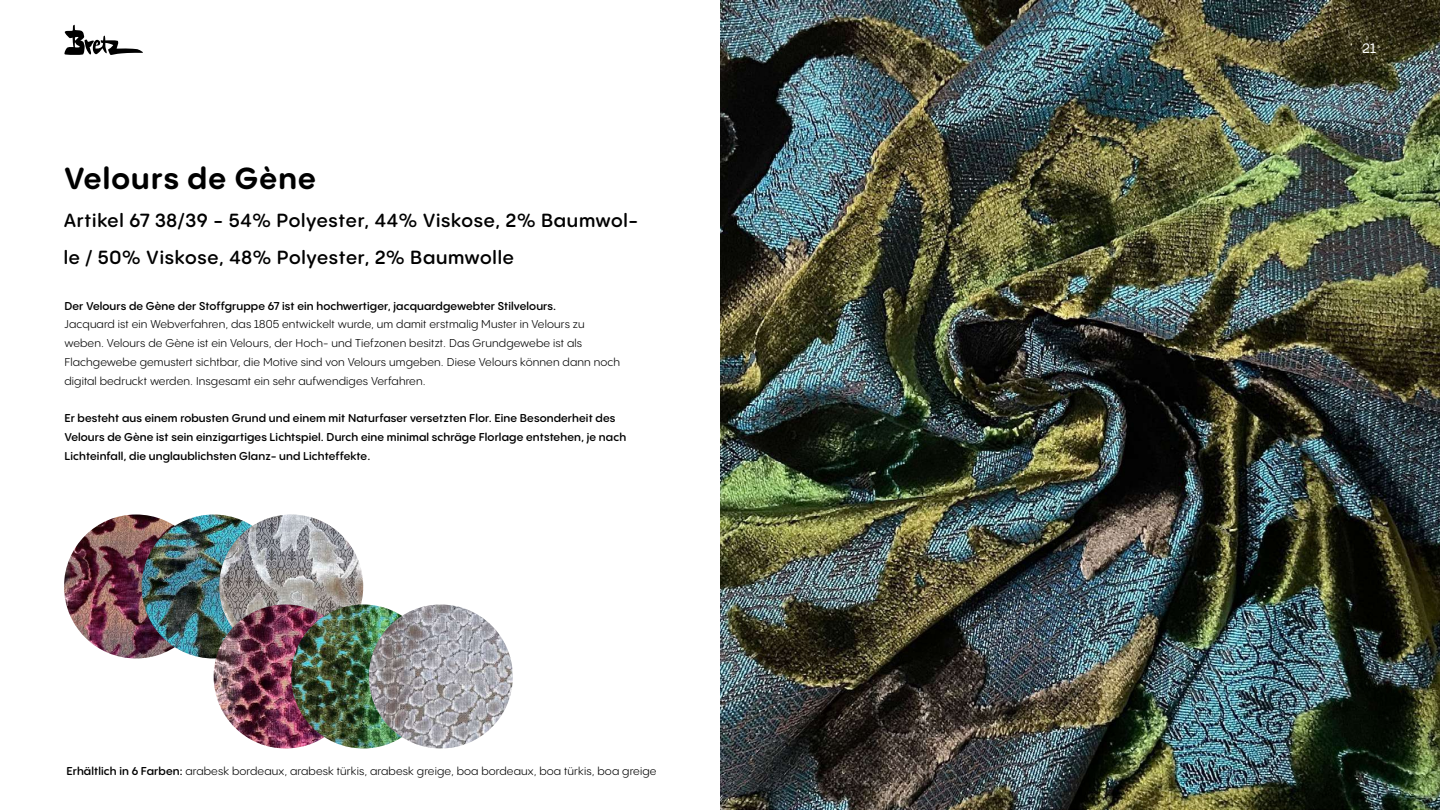
<style>
.page{position:relative;width:1440px;height:810px;background:#fff}
.page>*{position:absolute;margin:0;border:0;box-sizing:border-box;transform-origin:0 0}
.t1{font:700 30px "PP Pangram Sans Rounded";letter-spacing:.04em;color:#000}
.t2{font:600 18.75px/37.5px "PP Pangram Sans Rounded";letter-spacing:.04em;color:#000}
.t3{font:500 13.5px "PP Pangram Sans Rounded";color:#fff}
.t4{font:11.25px/18.8px "PP Pangram Sans Rounded";letter-spacing:.01em;color:#000}
.t5{font:600 11.25px/18.8px "PP Pangram Sans Rounded";letter-spacing:.01em;color:#000}
.s1{font-weight:600}
</style>
<div class="page">
<svg style="left:64px;top:25px;width:79px;height:30px"></svg>
<img style="left:720px;top:0;width:720px;height:810px">
<img style="left:64px;top:514px;width:144px;height:145px;border-radius:72px">
<img style="left:142px;top:514px;width:144px;height:145px;border-radius:72px">
<img style="left:219px;top:514px;width:144px;height:145px;border-radius:72px">
<img style="left:214px;top:604px;width:144px;height:145px;border-radius:72px">
<img style="left:291px;top:604px;width:144px;height:145px;border-radius:72px">
<img style="left:369px;top:604px;width:144px;height:145px;border-radius:72px">
<h1 class="t1" style="left:64px;top:158px;width:254px">Velours de Gène</h1>
<h2 class="t2" style="left:64px;top:201px;width:576px">Artikel 67 38/39 - 54% Polyester, 44% Viskose, 2% Baumwol&shy;le / 50% Viskose, 48% Polyester, 2% Baumwolle</h2>
<p class="t5" style="left:64px;top:296px;width:493px">Der Velours de Gène der Stoffgruppe 67 ist ein hochwertiger, jacquardgewebter Stilvelours.</p>
<p class="t4" style="left:64px;top:315px;width:557px">Jacquard ist ein Webverfahren, das 1805 entwickelt wurde, um damit erstmalig Muster in Velours zu weben. Velours de Gène ist ein Velours, der Hoch- und Tiefzonen besitzt. Das Grundgewebe ist als Flachgewebe gemustert sichtbar, die Motive sind von Velours umgeben. Diese Velours können dann noch digital bedruckt werden. Insgesamt ein sehr aufwendiges Verfahren.</p>
<p class="t5" style="left:64px;top:409px;width:563px">Er besteht aus einem robusten Grund und einem mit Naturfaser versetzten Flor. Eine Besonderheit des<br>Velours de Gène ist sein einzigartiges Lichtspiel. Durch eine minimal schräge Florlage entstehen, je nach<br>Lichteinfall, die unglaublichsten Glanz- und Lichteffekte.</p>
<p class="t4" style="left:66px;top:762px;width:592px"><span class="s1">Erhältlich in 6 Farben:</span> arabesk bordeaux, arabesk türkis, arabesk greige, boa bordeaux, boa türkis, boa greige</p>
<p class="t3" style="left:1363px;top:39px;width:15px">21</p>
</div>
